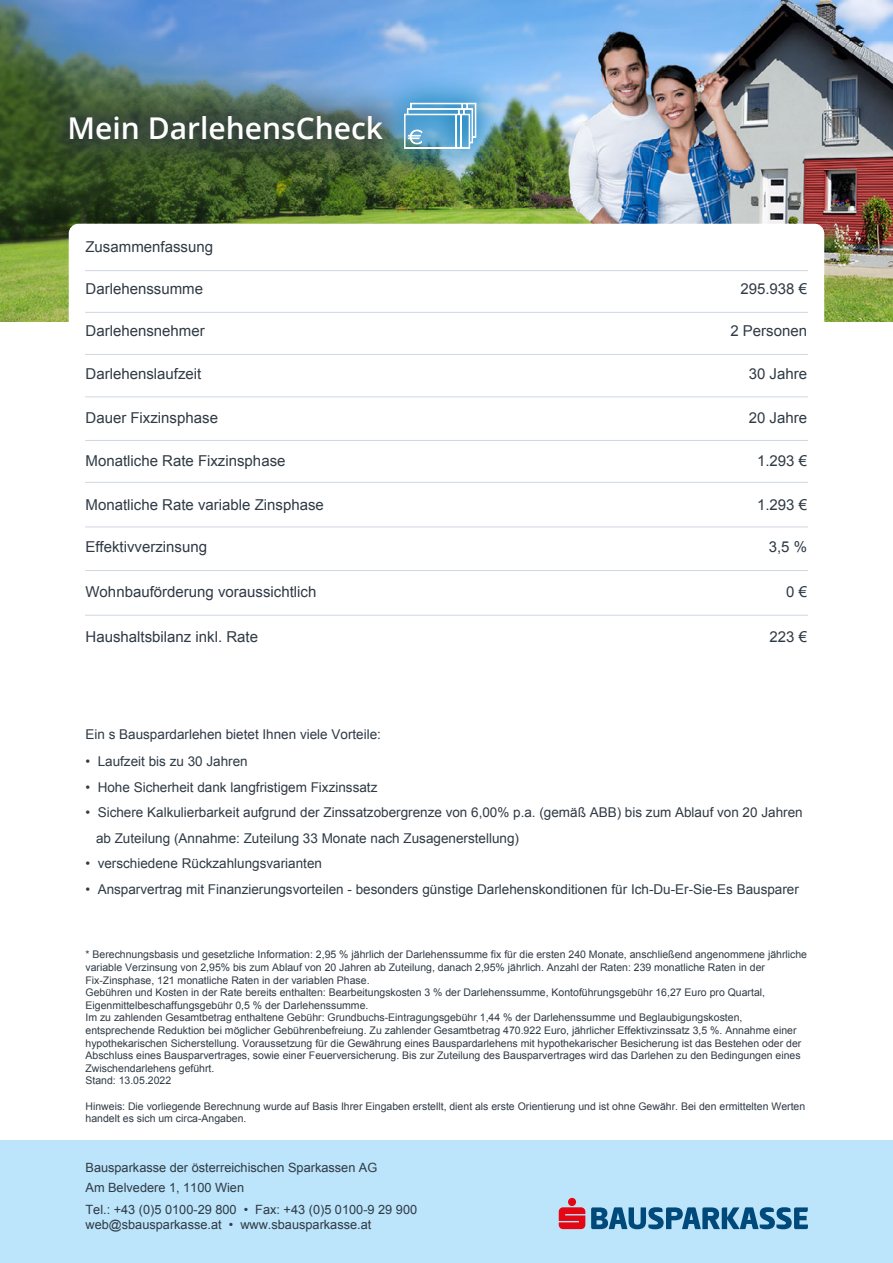
<style>
.page{position:relative;width:893px;height:1263px;background:#fff}
.page>*{position:absolute;margin:0;border:0;box-sizing:border-box;transform-origin:0 0}
.t1{font:600 30px "Open Sans";color:#fff}
.t2{font:15px "Arial";color:#2f3a45}
.t3{font:13.5px/25.5px "Arial";color:#2f3a45}
.t4{font:12.75px/19.5px "Arial";color:#2f3a45}
.t5{font:10.5px/12.6px "Arial";color:#2f3a45}
</style>
<div class="page">
<img style="left:0;top:0;width:893px;height:322px">
<svg style="left:69px;top:224px;width:755px;height:174px"></svg>
<hr style="left:85px;top:312px;width:723px;height:1px;background:#afbcce">
<hr style="left:85px;top:270px;width:723px;height:1px;background:#afbcce">
<hr style="left:85px;top:354px;width:723px;height:1px;background:#afbcce">
<hr style="left:85px;top:396px;width:723px;height:1px;background:#afbcce">
<hr style="left:85px;top:526px;width:723px;height:1px;background:#afbcce">
<hr style="left:85px;top:440px;width:723px;height:1px;background:#afbcce">
<hr style="left:85px;top:482px;width:723px;height:1px;background:#afbcce">
<hr style="left:85px;top:570px;width:723px;height:1px;background:#afbcce">
<hr style="left:85px;top:615px;width:723px;height:1px;background:#afbcce">
<div style="left:0;top:1140px;width:893px;height:123px;background:#bce4fa"></div>
<svg style="left:591px;top:1207px;width:217px;height:22px"></svg>
<svg style="left:559px;top:1198px;width:26px;height:31px"></svg>
<div style="left:369px;top:68px;width:142px;height:116px;background:#0078b4;opacity:.8"></div>
<svg style="left:417px;top:103px;width:59px;height:46px"></svg>
<div style="left:35px;top:82px;width:382px;height:92px;background:#313a45;opacity:.8"></div>
<h1 class="t1" style="left:68px;top:108px;width:317px">Mein DarlehensCheck</h1>
<h2 class="t2" style="left:86px;top:238px;width:129px">Zusammenfassung</h2>
<h2 class="t2" style="left:86px;top:280px;width:119px">Darlehenssumme</h2>
<h2 class="t2" style="left:740px;top:280px;width:68px">295.938 €</h2>
<h2 class="t2" style="left:86px;top:322px;width:121px">Darlehensnehmer</h2>
<h2 class="t2" style="left:730px;top:322px;width:78px">2 Personen</h2>
<h2 class="t2" style="left:86px;top:366px;width:117px">Darlehenslaufzeit</h2>
<h2 class="t2" style="left:749px;top:366px;width:60px">30 Jahre</h2>
<h2 class="t2" style="left:86px;top:409px;width:134px">Dauer Fixzinsphase</h2>
<h2 class="t2" style="left:749px;top:409px;width:60px">20 Jahre</h2>
<h2 class="t2" style="left:86px;top:453px;width:201px">Monatliche Rate Fixzinsphase</h2>
<h2 class="t2" style="left:757px;top:453px;width:52px">1.293 €</h2>
<h2 class="t2" style="left:86px;top:496px;width:240px">Monatliche Rate variable Zinsphase</h2>
<h2 class="t2" style="left:757px;top:496px;width:52px">1.293 €</h2>
<h2 class="t2" style="left:86px;top:538px;width:123px">Effektivverzinsung</h2>
<h2 class="t2" style="left:769px;top:538px;width:40px">3,5 %</h2>
<h2 class="t2" style="left:86px;top:583px;width:232px">Wohnbauförderung voraussichtlich</h2>
<h2 class="t2" style="left:786px;top:583px;width:22px">0 €</h2>
<h2 class="t2" style="left:86px;top:628px;width:174px">Haushaltsbilanz inkl. Rate</h2>
<h2 class="t2" style="left:769px;top:628px;width:39px">223 €</h2>
<p class="t3" style="left:86px;top:722px;width:297px">Ein s Bauspardarlehen bietet Ihnen viele Vorteile:</p>
<p class="t3" style="left:86px;top:749px;width:164px">• Laufzeit bis zu 30 Jahren</p>
<p class="t3" style="left:86px;top:774px;width:293px">• Hohe Sicherheit dank langfristigem Fixzinssatz</p>
<p class="t3" style="left:96px;top:800px;width:708px;text-indent:-10px">• Sichere Kalkulierbarkeit aufgrund der Zinssatzobergrenze von 6,00% p.a. (gemäß ABB) bis zum Ablauf von 20 Jahren ab Zuteilung (Annahme: Zuteilung 33 Monate nach Zusagenerstellung)</p>
<p class="t3" style="left:86px;top:851px;width:238px">• verschiedene Rückzahlungsvarianten</p>
<p class="t3" style="left:86px;top:876px;width:715px">• Ansparvertrag mit Finanzierungsvorteilen - besonders günstige Darlehenskonditionen für Ich-Du-Er-Sie-Es Bausparer</p>
<p class="t5" style="left:86px;top:948px;width:723px">* Berechnungsbasis und gesetzliche Information: 2,95 % jährlich der Darlehenssumme fix für die ersten 240 Monate, anschließend angenommene jährliche variable Verzinsung von 2,95% bis zum Ablauf von 20 Jahren ab Zuteilung, danach 2,95% jährlich. Anzahl der Raten: 239 monatliche Raten in der Fix-Zinsphase, 121 monatliche Raten in der variablen Phase.<br>Gebühren und Kosten in der Rate bereits enthalten: Bearbeitungskosten 3 % der Darlehenssumme, Kontoführungsgebühr 16,27 Euro pro Quartal, Eigenmittelbeschaffungsgebühr 0,5 % der Darlehenssumme.<br>Im zu zahlenden Gesamtbetrag enthaltene Gebühr: Grundbuchs-Eintragungsgebühr 1,44 % der Darlehenssumme und Beglaubigungskosten, entsprechende Reduktion bei möglicher Gebührenbefreiung. Zu zahlender Gesamtbetrag 470.922 Euro, jährlicher Effektivzinssatz 3,5 %. Annahme einer hypothekarischen Sicherstellung. Voraussetzung für die Gewährung eines Bauspardarlehens mit hypothekarischer Besicherung ist das Bestehen oder der Abschluss eines Bausparvertrages, sowie einer Feuerversicherung. Bis zur Zuteilung des Bausparvertrages wird das Darlehen zu den Bedingungen eines Zwischendarlehens geführt.<br>Stand: 13.05.2022</p>
<p class="t5" style="left:86px;top:1100px;width:721px">Hinweis: Die vorliegende Berechnung wurde auf Basis Ihrer Eingaben erstellt, dient als erste Orientierung und ist ohne Gewähr. Bei den ermittelten Werten handelt es sich um circa-Angaben.</p>
<p class="t4" style="left:86px;top:1158px;width:293px">Bausparkasse der österreichischen Sparkassen AG<br>Am Belvedere 1, 1100 Wien</p>
<p class="t4" style="left:86px;top:1202px;width:333px;line-height:15px">Tel.: +43 (0)5 0100-29 800 • Fax: +43 (0)5 0100-9 29 900 web@sbausparkasse.at • www.sbausparkasse.at</p>
</div>
